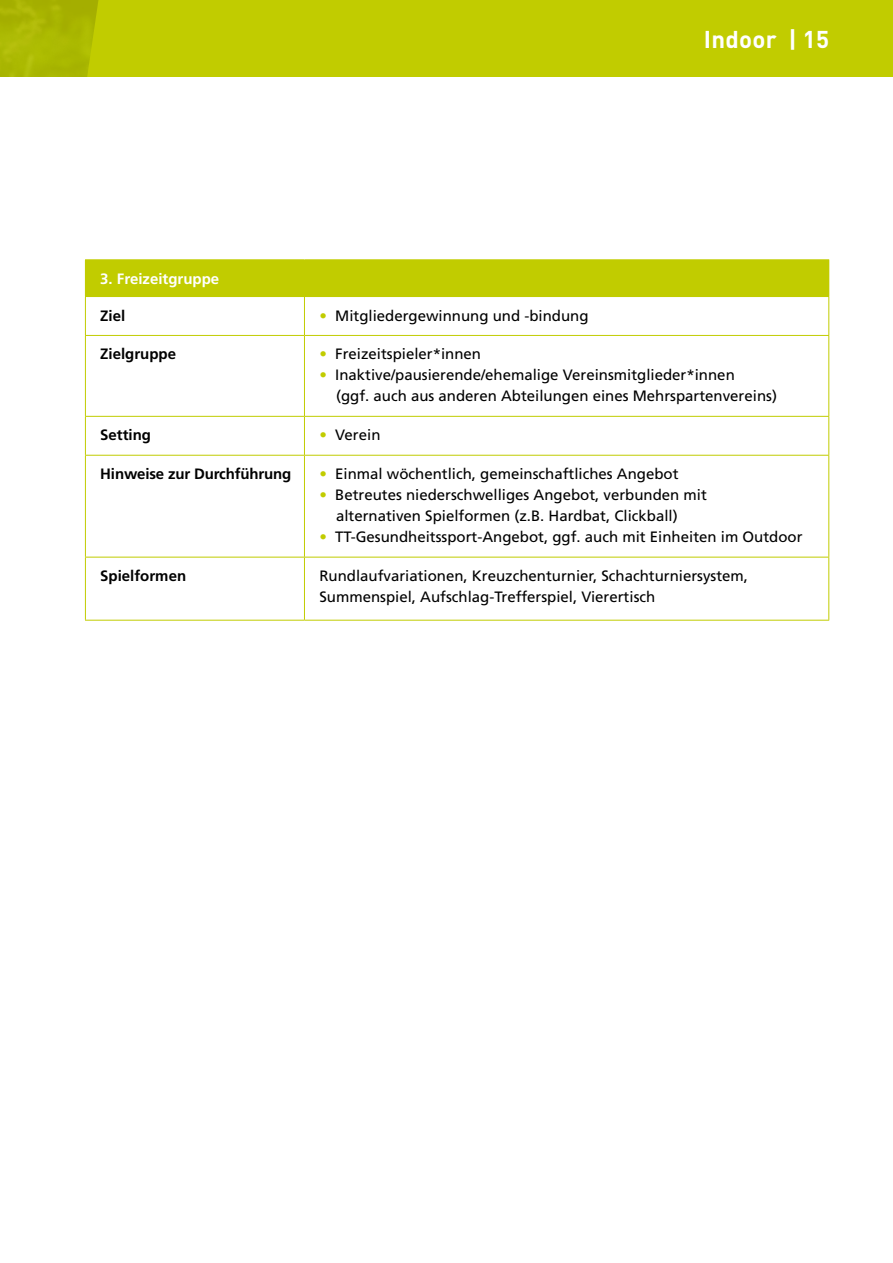
<style>
.page{position:relative;width:893px;height:1263px;background:#fff}
.page>*{position:absolute;margin:0;border:0;box-sizing:border-box;transform-origin:0 0}
.t1{font:700 24px "DIN";letter-spacing:.01em;color:#fff}
.t2{font:15px/21px "Frutiger";color:#000}
.t3{font:700 15px "Frutiger";color:#000}
.t4{font:700 15px "Frutiger";color:#fff}
.s1{color:#c1cc00}
</style>
<div class="page">
<div style="left:0;top:0;width:893px;height:77px;background:#c1cc00"></div>
<img style="left:0;top:0;width:99px;height:77px">
<div style="left:85px;top:260px;width:744px;height:37px;background:#c1cc00"></div>
<hr style="left:85px;top:259px;width:219px;height:1px;background:#c1cc00">
<hr style="left:304px;top:259px;width:525px;height:1px;background:#c1cc00">
<hr style="left:85px;top:297px;width:1px;height:38px;background:#c1cc00">
<hr style="left:304px;top:297px;width:1px;height:38px;background:#c1cc00">
<hr style="left:828px;top:297px;width:1px;height:38px;background:#c1cc00">
<hr style="left:85px;top:335px;width:219px;height:1px;background:#c1cc00">
<hr style="left:85px;top:336px;width:1px;height:80px;background:#c1cc00">
<hr style="left:304px;top:335px;width:525px;height:1px;background:#c1cc00">
<hr style="left:304px;top:336px;width:1px;height:80px;background:#c1cc00">
<hr style="left:828px;top:336px;width:1px;height:80px;background:#c1cc00">
<hr style="left:85px;top:416px;width:219px;height:1px;background:#c1cc00">
<hr style="left:85px;top:417px;width:1px;height:38px;background:#c1cc00">
<hr style="left:304px;top:416px;width:525px;height:1px;background:#c1cc00">
<hr style="left:304px;top:417px;width:1px;height:38px;background:#c1cc00">
<hr style="left:828px;top:417px;width:1px;height:38px;background:#c1cc00">
<hr style="left:85px;top:455px;width:219px;height:1px;background:#c1cc00">
<hr style="left:85px;top:456px;width:1px;height:101px;background:#c1cc00">
<hr style="left:304px;top:455px;width:525px;height:1px;background:#c1cc00">
<hr style="left:304px;top:456px;width:1px;height:101px;background:#c1cc00">
<hr style="left:828px;top:456px;width:1px;height:101px;background:#c1cc00">
<hr style="left:85px;top:557px;width:219px;height:1px;background:#c1cc00">
<hr style="left:85px;top:557px;width:1px;height:63px;background:#c1cc00">
<hr style="left:304px;top:557px;width:525px;height:1px;background:#c1cc00">
<hr style="left:304px;top:557px;width:1px;height:63px;background:#c1cc00">
<hr style="left:828px;top:557px;width:1px;height:63px;background:#c1cc00">
<hr style="left:85px;top:620px;width:219px;height:1px;background:#c1cc00">
<hr style="left:304px;top:620px;width:525px;height:1px;background:#c1cc00">
<h1 class="t1" style="left:704px;top:24px;width:127px">Indoor | 15</h1>
<p class="t4" style="left:100px;top:270px;width:120px">3. Freizeitgruppe</p>
<p class="t3" style="left:100px;top:306px;width:27px">Ziel</p>
<p class="t2" style="left:319px;top:305px;width:271px"><span class="s1">•</span> Mitgliedergewinnung und -bindung</p>
<p class="t3" style="left:100px;top:345px;width:77px">Zielgruppe</p>
<p class="t2" style="left:319px;top:344px;width:163px"><span class="s1">•</span> Freizeitspieler*innen</p>
<p class="t2" style="left:336px;top:365px;width:442px;text-indent:-17px"><span class="s1">•</span> Inaktive/pausierende/ehemalige Vereinsmitglieder*innen<br>(ggf. auch aus anderen Abteilungen eines Mehrspartenvereins)</p>
<p class="t3" style="left:100px;top:426px;width:52px">Setting</p>
<p class="t2" style="left:319px;top:425px;width:63px"><span class="s1">•</span> Verein</p>
<p class="t3" style="left:100px;top:465px;width:193px">Hinweise zur Durchführung</p>
<p class="t2" style="left:319px;top:464px;width:361px"><span class="s1">•</span> Einmal wöchentlich, gemeinschaftliches Angebot</p>
<p class="t2" style="left:336px;top:485px;width:372px;text-indent:-17px"><span class="s1">•</span> Betreutes niederschwelliges Angebot, verbunden mit alternativen Spielformen (z.B. Hardbat, Clickball)</p>
<p class="t2" style="left:319px;top:527px;width:485px"><span class="s1">•</span> TT-Gesundheitssport-Angebot, ggf. auch mit Einheiten im Outdoor</p>
<p class="t3" style="left:100px;top:567px;width:87px">Spielformen</p>
<p class="t2" style="left:319px;top:565px;width:430px">Rundlaufvariationen, Kreuzchenturnier, Schachturniersystem,<br>Summenspiel, Aufschlag-Trefferspiel, Vierertisch</p>
</div>
